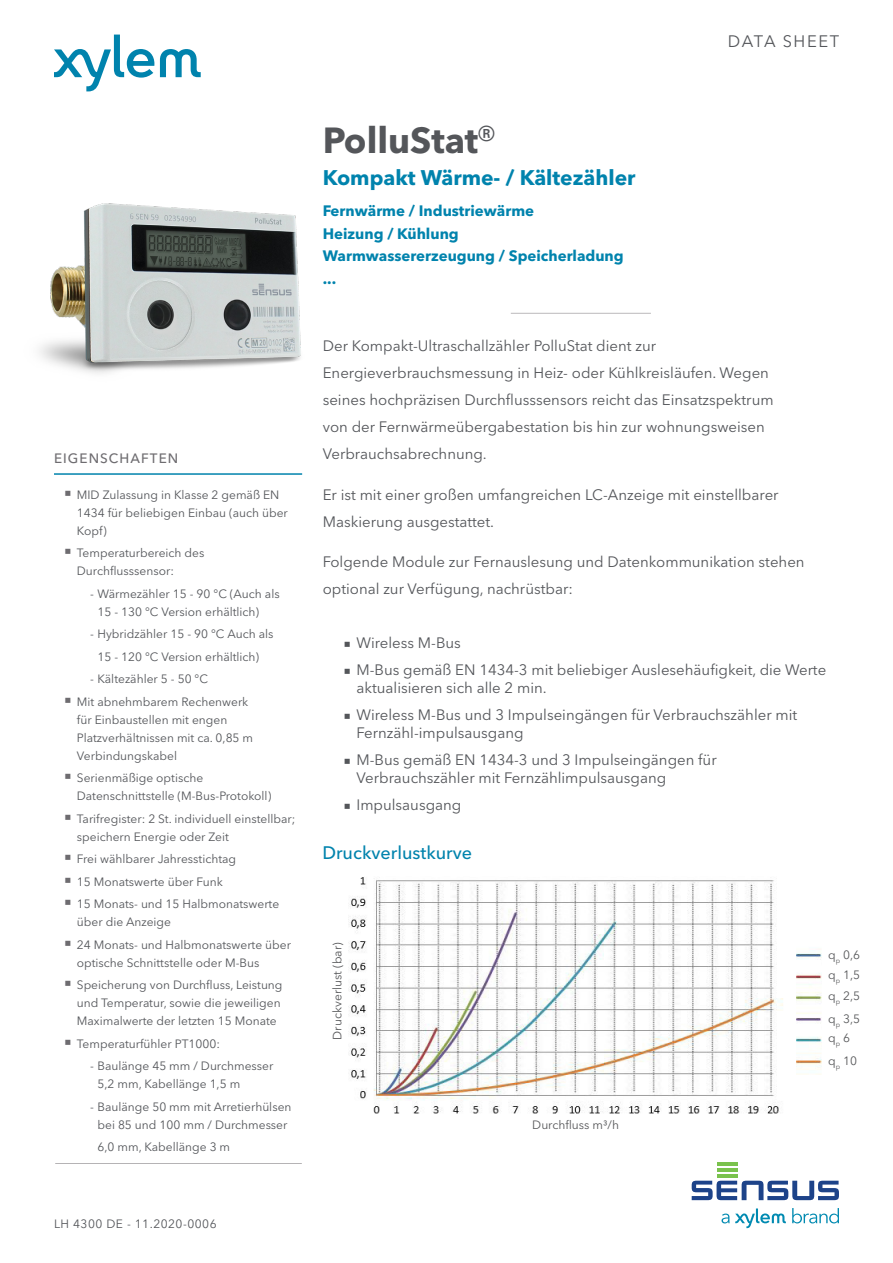
<style>
.page{position:relative;width:893px;height:1263px;background:#fff}
.page>*{position:absolute;margin:0;border:0;box-sizing:border-box;transform-origin:0 0}
.Product_Name{font:700 36px "Avenir Next LT Pro";color:#54565a}
.Product_Subhead{font:700 21px "Avenir Next LT Pro";color:#0083ad}
.Main_Body_Subhead{font:500 18px "Avenir Next LT Pro";color:#0083ad}
.t1{font:16.5px "Avenir Next LT Pro";letter-spacing:.1em;color:#54565a}
.Main_Body_Intro_Grap{font:15px/27px "Avenir Next LT Pro";color:#54565a}
.Product_Subhead-2{font:700 15px/22.5px "Avenir Next LT Pro";color:#0083ad}
.Sidebar_Heading_FEAT{font:500 13.5px "Avenir Next LT Pro";letter-spacing:.08em;color:#6e6c70}
.Sidebar_List_FEATURE{font:12px/18px "Avenir Next LT Pro";color:#54565a}
.Notes{font:12px "Avenir Next LT Pro";color:#57585a}
.Sidebar_List_FEATURE-2{font:12px "Avenir Next LT Pro";letter-spacing:.04em;color:#54565a}
</style>
<div class="page">
<svg style="left:54px;top:35px;width:147px;height:56px"></svg>
<hr style="left:717px;top:1162px;width:20px;height:4px;background:#7ac24d">
<hr style="left:717px;top:1168px;width:20px;height:4px;background:#7ac24d">
<hr style="left:717px;top:1174px;width:20px;height:4px;background:#7ac24d">
<svg style="left:692px;top:1181px;width:147px;height:19px"></svg>
<svg style="left:792px;top:1208px;width:47px;height:15px"></svg>
<svg style="left:721px;top:1208px;width:65px;height:20px"></svg>
<hr style="left:511px;top:313px;width:140px;height:1px;background:#bbb9bb">
<hr style="left:54px;top:473px;width:248px;height:2px;background:#0083ad">
<img style="left:348px;top:877px;width:473px;height:237px">
<img style="left:39px;top:203px;width:262px;height:171px">
<img style="left:55px;top:1163px;width:247px;height:1px">
<h3 class="t1" style="left:728px;top:31px;width:113px">DATA SHEET</h3>
<p class="Sidebar_Heading_FEAT" style="left:54px;top:450px;width:126px">EIGENSCHAFTEN</p>
<p class="Sidebar_List_FEATURE" style="left:77px;top:486px;width:213px">MID Zulassung in Klasse 2 gemäß EN<br>1434 für beliebigen Einbau (auch über<br>Kopf)</p>
<p class="Sidebar_List_FEATURE" style="left:77px;top:544px;width:129px">Temperaturbereich des<br>Durchflusssensor:</p>
<p class="Sidebar_List_FEATURE" style="left:98px;top:585px;width:184px;text-indent:-8px">- Wärmezähler 15 - 90 °C (Auch als<br>15 - 130 °C Version erhältlich)</p>
<p class="Sidebar_List_FEATURE" style="left:90px;top:625px;width:185px">- Hybridzähler 15 - 90 °C Auch als</p>
<p class="Sidebar_List_FEATURE" style="left:98px;top:648px;width:163px">15 - 120 °C Version erhältlich)</p>
<p class="Sidebar_List_FEATURE" style="left:90px;top:670px;width:120px">- Kältezähler 5 - 50 °C</p>
<p class="Sidebar_List_FEATURE" style="left:77px;top:693px;width:178px">Mit abnehmbarem Rechenwerk für Einbaustellen mit engen<br>Platzverhältnissen mit ca. 0,85 m<br>Verbindungskabel</p>
<p class="Sidebar_List_FEATURE" style="left:77px;top:769px;width:196px">Serienmäßige optische<br>Datenschnittstelle (M-Bus-Protokoll)</p>
<p class="Sidebar_List_FEATURE" style="left:77px;top:810px;width:220px">Tarifregister: 2 St. individuell einstellbar; speichern Energie oder Zeit</p>
<p class="Sidebar_List_FEATURE" style="left:77px;top:850px;width:161px">Frei wählbarer Jahresstichtag</p>
<p class="Sidebar_List_FEATURE" style="left:77px;top:873px;width:148px">15 Monatswerte über Funk</p>
<p class="Sidebar_List_FEATURE" style="left:77px;top:895px;width:204px">15 Monats- und 15 Halbmonatswerte über die Anzeige</p>
<p class="Sidebar_List_FEATURE" style="left:77px;top:936px;width:216px">24 Monats- und Halbmonatswerte über optische Schnittstelle oder M-Bus</p>
<p class="Sidebar_List_FEATURE" style="left:77px;top:976px;width:207px">Speicherung von Durchfluss, Leistung und Temperatur, sowie die jeweiligen<br>Maximalwerte der letzten 15 Monate</p>
<p class="Sidebar_List_FEATURE" style="left:77px;top:1035px;width:145px">Temperaturfühler PT1000:</p>
<p class="Sidebar_List_FEATURE" style="left:98px;top:1057px;width:177px;text-indent:-8px">- Baulänge 45 mm / Durchmesser<br>5,2 mm, Kabellänge 1,5 m</p>
<p class="Sidebar_List_FEATURE" style="left:90px;top:1098px;width:203px;text-align:center">- Baulänge 50 mm mit Arretierhülsen bei 85 und 100 mm / Durchmesser</p>
<p class="Sidebar_List_FEATURE" style="left:98px;top:1138px;width:134px">6,0 mm, Kabellänge 3 m</p>
<p class="Sidebar_List_FEATURE-2" style="left:54px;top:1217px;width:164px">LH 4300 DE - 11.2020-0006</p>
<p class="Product_Name" style="left:323px;top:118px;width:174px">PolluStat<sup>®</sup></p>
<p class="Product_Subhead" style="left:323px;top:164px;width:314px">Kompakt Wärme- / Kältezähler</p>
<p class="Product_Subhead-2" style="left:323px;top:199px;width:303px">Fernwärme / Industriewärme<br>Heizung / Kühlung<br>Warmwassererzeugung / Speicherladung ...</p>
<p class="Main_Body_Intro_Grap" style="left:323px;top:332px;width:452px">Der Kompakt-Ultraschallzähler PolluStat dient zur Energieverbrauchsmessung in Heiz- oder Kühlkreisläufen. Wegen seines hochpräzisen Durchflusssensors reicht das Einsatzspektrum von der Fernwärmeübergabestation bis hin zur wohnungsweisen Verbrauchsabrechnung.</p>
<p class="Main_Body_Intro_Grap" style="left:323px;top:481px;width:457px">Er ist mit einer großen umfangreichen LC-Anzeige mit einstellbarer<br>Maskierung ausgestattet.</p>
<p class="Main_Body_Intro_Grap" style="left:323px;top:548px;width:483px">Folgende Module zur Fernauslesung und Datenkommunikation stehen optional zur Verfügung, nachrüstbar:</p>
<p class="Main_Body_Intro_Grap" style="left:356px;top:629px;width:106px">Wireless M-Bus</p>
<p class="Main_Body_Intro_Grap" style="left:356px;top:661px;width:471px;line-height:18px">M-Bus gemäß EN 1434-3 mit beliebiger Auslesehäufigkeit, die Werte aktualisieren sich alle 2 min.</p>
<p class="Main_Body_Intro_Grap" style="left:356px;top:706px;width:442px;line-height:18px">Wireless M-Bus und 3 Impulseingängen für Verbrauchszähler mit<br>Fernzähl-impulsausgang</p>
<p class="Main_Body_Intro_Grap" style="left:356px;top:751px;width:362px;line-height:18px">M-Bus gemäß EN 1434-3 und 3 Impulseingängen für<br>Verbrauchszähler mit Fernzählimpulsausgang</p>
<p class="Main_Body_Intro_Grap" style="left:356px;top:791px;width:106px">Impulsausgang</p>
<p class="Main_Body_Subhead" style="left:322px;top:842px;width:151px">Druckverlustkurve</p>
<p class="Notes" style="left:330px;top:1040px;width:99px;rotate:-90deg">Druckverlust (bar)</p>
<p class="Notes" style="left:532px;top:1117px;width:88px">Durchfluss m³/h</p>
<p class="Notes" style="left:828px;top:948px;width:34px">q<sub>p</sub> 0,6</p>
<p class="Notes" style="left:828px;top:967px;width:34px">q<sub>p</sub> 1,5</p>
<p class="Notes" style="left:828px;top:989px;width:34px">q<sub>p</sub> 2,5</p>
<p class="Notes" style="left:828px;top:1011px;width:34px">q<sub>p</sub> 3,5</p>
<p class="Notes" style="left:828px;top:1031px;width:24px">q<sub>p</sub> 6</p>
<p class="Notes" style="left:828px;top:1053px;width:30px">q<sub>p</sub> 10</p>
</div>
